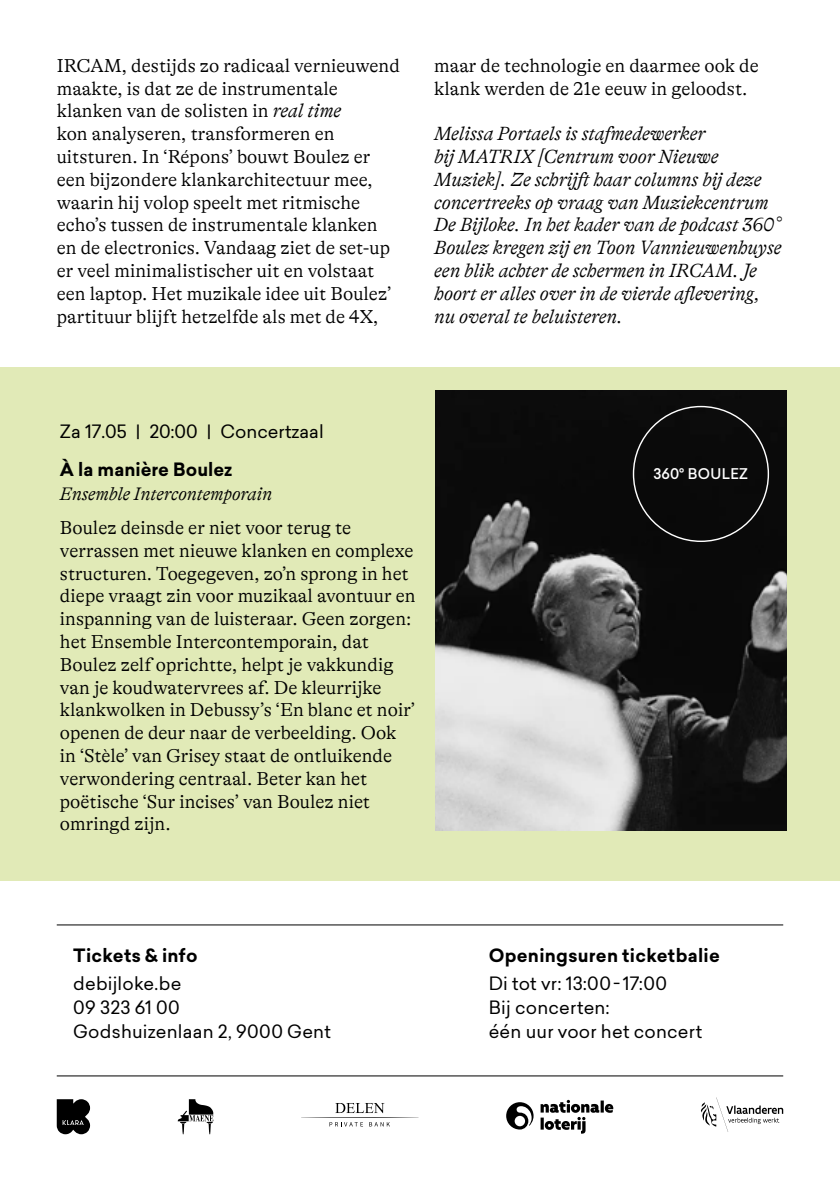
<style>
.page{position:relative;width:840px;height:1191px;background:#fff}
.page>*{position:absolute;margin:0;border:0;box-sizing:border-box;transform-origin:0 0}
.t1{font:300 19px/22.8px "GT Alpina";color:#000}
.t2{font:italic 300 19px/22.8px "GT Alpina";color:#000}
.t3{font:18px/24px "Sailec";letter-spacing:.01em;color:#000}
.t4{font:700 18px "Sailec";letter-spacing:.015em;color:#000}
.t5{font:italic 300 18px "GT Alpina";color:#000}
.t6{font:500 14.2px "Sailec";letter-spacing:.02em;color:#fff}
.s1{font-style:italic}
</style>
<div class="page">
<hr style="left:57px;top:1075px;width:725px;height:1px;background:#000">
<hr style="left:57px;top:924px;width:725px;height:1px;background:#000">
<svg style="left:701px;top:1097px;width:81px;height:35px"></svg>
<svg style="left:57px;top:1099px;width:33px;height:35px"></svg>
<svg style="left:540px;top:1099px;width:73px;height:34px"></svg>
<svg style="left:506px;top:1102px;width:27px;height:27px"></svg>
<svg style="left:178px;top:1099px;width:35px;height:35px"></svg>
<svg style="left:301px;top:1103px;width:117px;height:23px"></svg>
<div style="left:0;top:367px;width:839px;height:514px;background:#e1eab7"></div>
<img style="left:435px;top:391px;width:351px;height:439px">
<p class="t1" style="left:57px;top:54px;width:344px">IRCAM, destijds zo radicaal vernieuwend maakte, is dat ze de instrumentale klanken van de solisten in <span class="s1">real time<br></span>kon analyseren, transformeren en uitsturen. In ‘Répons’ bouwt Boulez er een bijzondere klankarchitectuur mee, waarin hij volop speelt met ritmische echo’s tussen de instrumentale klanken en de electronics. Vandaag ziet de set-up er veel minimalistischer uit en volstaat een laptop. Het muzikale idee uit Boulez’ partituur blijft hetzelfde als met de 4X,</p>
<p class="t1" style="left:434px;top:54px;width:326px">maar de technologie en daarmee ook de klank werden de 21e eeuw in geloodst.</p>
<p class="t2" style="left:434px;top:123px;width:348px">Melissa Portaels is stafmedewerker<br>bij MATRIX [Centrum voor Nieuwe Muziek]. Ze schrijft haar columns bij deze concertreeks op vraag van Muziekcentrum De Bijloke. In het kader van de podcast 360° Boulez kregen zij en Toon Vannieuwenhuyse een blik achter de schermen in IRCAM. Je hoort er alles over in de vierde aflevering, nu overal te beluisteren.</p>
<p class="t3" style="left:60px;top:419px;width:265px">Za 17.05 | 20:00 | Concertzaal</p>
<p class="t4" style="left:60px;top:456px;width:174px">À la manière Boulez</p>
<p class="t5" style="left:60px;top:483px;width:213px">Ensemble Intercontemporain</p>
<p class="t1" style="left:60px;top:516px;width:357px">Boulez deinsde er niet voor terug te verrassen met nieuwe klanken en complexe structuren. Toegegeven, zo’n sprong in het diepe vraagt zin voor muzikaal avontuur en inspanning van de luisteraar. Geen zorgen: het Ensemble Intercontemporain, dat Boulez zelf oprichtte, helpt je vakkundig van je koudwatervrees af. De kleurrijke klankwolken in Debussy’s ‘En blanc et noir’ openen de deur naar de verbeelding. Ook in ‘Stèle’ van Grisey staat de ontluikende verwondering centraal. Beter kan het poëtische ‘Sur incises’ van Boulez niet omringd zijn.</p>
<p class="t4" style="left:73px;top:942px;width:126px">Tickets &amp; info</p>
<p class="t3" style="left:73px;top:971px;width:259px">debijloke.be<br>09 323 61 00<br>Godshuizenlaan 2, 9000 Gent</p>
<p class="t6" style="left:653px;top:464px;width:96px">360° BOULEZ</p>
<p class="t4" style="left:488px;top:942px;width:232px">Openingsuren ticketbalie</p>
<p class="t3" style="left:488px;top:971px;width:215px">Di tot vr: 13:00-17:00<br>Bij concerten:<br>één uur voor het concert</p>
</div>
